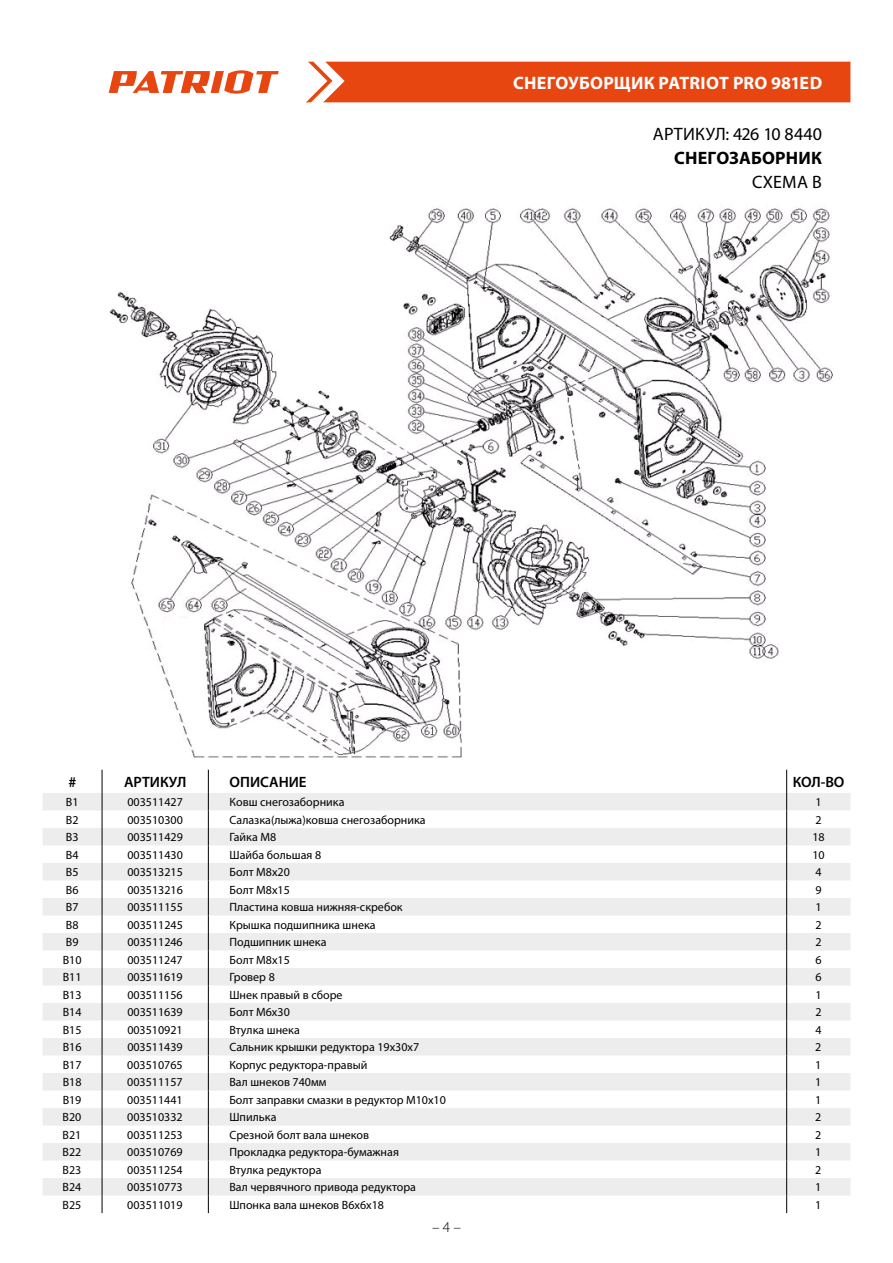
<style>
.page{position:relative;width:893px;height:1263px;background:#fff}
.page>*{position:absolute;margin:0;border:0;box-sizing:border-box;transform-origin:0 0}
.t1{font:700 18px "Myriad Pro";letter-spacing:.01em;color:#fff}
.t2{font:18px "Myriad Pro";letter-spacing:.01em;color:#000}
.t3{font:700 18px "Myriad Pro";letter-spacing:.01em;color:#000}
.t4{font:600 15px "Myriad Pro";color:#000}
.t5{font:300 15px "Myriad Pro";color:#000}
.t6{font:12px "Myriad Pro";color:#000}
</style>
<div class="page">
<div style="left:306px;top:62px;width:544px;height:40px;background:#e84610"></div>
<svg style="left:109px;top:70px;width:170px;height:24px"></svg>
<svg style="left:43px;top:793px;width:807px;height:402px;fill:#ededed"></svg>
<svg style="left:102px;top:770px;width:1px;height:443px"></svg>
<svg style="left:208px;top:770px;width:1px;height:443px"></svg>
<svg style="left:786px;top:770px;width:1px;height:443px"></svg>
<img style="left:109px;top:206px;width:724px;height:552px">
<h1 class="t1" style="left:513px;top:71px;width:310px">СНЕГОУБОРЩИК PATRIOT PRO 981ED</h1>
<h1 class="t2" style="left:653px;top:123px;width:171px">АРТИКУЛ: 426 10 8440</h1>
<h1 class="t3" style="left:674px;top:147px;width:55px">СНЕГОЗА</h1>
<h1 class="t3" style="left:751px;top:147px;width:60px">БОРНИК</h1>
<h1 class="t2" style="left:752px;top:171px;width:71px">СХЕМА B</h1>
<p class="t4" style="left:68px;top:772px;width:9px">#</p>
<p class="t4" style="left:124px;top:772px;width:64px">АРТИКУЛ</p>
<p class="t4" style="left:230px;top:772px;width:78px">ОПИСАНИЕ</p>
<p class="t4" style="left:793px;top:772px;width:53px">КОЛ-ВО</p>
<p class="t6" style="left:66px;top:795px;width:14px">B1</p>
<p class="t6" style="left:127px;top:795px;width:57px">003511427</p>
<p class="t6" style="left:230px;top:795px;width:116px">Ковш снегозаборника</p>
<p class="t6" style="left:815px;top:795px;width:8px">1</p>
<p class="t6" style="left:66px;top:812px;width:14px">B2</p>
<p class="t6" style="left:127px;top:812px;width:57px">003510300</p>
<p class="t6" style="left:230px;top:812px;width:198px">Салазка(лыжа)ковша снегозаборника</p>
<p class="t6" style="left:815px;top:812px;width:8px">2</p>
<p class="t6" style="left:66px;top:830px;width:14px">B3</p>
<p class="t6" style="left:127px;top:830px;width:57px">003511429</p>
<p class="t6" style="left:230px;top:830px;width:48px">Гайка М8</p>
<p class="t6" style="left:812px;top:830px;width:14px">18</p>
<p class="t6" style="left:66px;top:847px;width:14px">B4</p>
<p class="t6" style="left:127px;top:847px;width:57px">003511430</p>
<p class="t6" style="left:230px;top:847px;width:93px">Шайба большая 8</p>
<p class="t6" style="left:812px;top:847px;width:14px">10</p>
<p class="t6" style="left:66px;top:865px;width:14px">B5</p>
<p class="t6" style="left:127px;top:865px;width:57px">003513215</p>
<p class="t6" style="left:230px;top:865px;width:62px">Болт М8х20</p>
<p class="t6" style="left:815px;top:865px;width:8px">4</p>
<p class="t6" style="left:66px;top:882px;width:14px">B6</p>
<p class="t6" style="left:127px;top:882px;width:57px">003513216</p>
<p class="t6" style="left:230px;top:882px;width:62px">Болт М8х15</p>
<p class="t6" style="left:815px;top:882px;width:8px">9</p>
<p class="t6" style="left:66px;top:900px;width:14px">B7</p>
<p class="t6" style="left:127px;top:900px;width:57px">003511155</p>
<p class="t6" style="left:230px;top:900px;width:175px">Пластина ковша нижняя-скребок</p>
<p class="t6" style="left:815px;top:900px;width:8px">1</p>
<p class="t6" style="left:66px;top:917px;width:14px">B8</p>
<p class="t6" style="left:127px;top:917px;width:57px">003511245</p>
<p class="t6" style="left:230px;top:917px;width:148px">Крышка подшипника шнека</p>
<p class="t6" style="left:815px;top:917px;width:8px">2</p>
<p class="t6" style="left:66px;top:935px;width:14px">B9</p>
<p class="t6" style="left:127px;top:935px;width:57px">003511246</p>
<p class="t6" style="left:230px;top:935px;width:99px">Подшипник шнека</p>
<p class="t6" style="left:815px;top:935px;width:8px">2</p>
<p class="t6" style="left:63px;top:952px;width:20px">B10</p>
<p class="t6" style="left:127px;top:952px;width:57px">003511247</p>
<p class="t6" style="left:229px;top:952px;width:62px">Болт М8х15</p>
<p class="t6" style="left:815px;top:952px;width:8px">6</p>
<p class="t6" style="left:63px;top:970px;width:20px">B11</p>
<p class="t6" style="left:127px;top:970px;width:57px">003511619</p>
<p class="t6" style="left:229px;top:970px;width:47px">Гровер 8</p>
<p class="t6" style="left:815px;top:970px;width:8px">6</p>
<p class="t6" style="left:63px;top:987px;width:20px">B13</p>
<p class="t6" style="left:127px;top:987px;width:57px">003511156</p>
<p class="t6" style="left:229px;top:987px;width:115px">Шнек правый в сборе</p>
<p class="t6" style="left:815px;top:987px;width:8px">1</p>
<p class="t6" style="left:63px;top:1005px;width:20px">B14</p>
<p class="t6" style="left:127px;top:1005px;width:57px">003511639</p>
<p class="t6" style="left:229px;top:1005px;width:62px">Болт М6х30</p>
<p class="t6" style="left:815px;top:1005px;width:8px">2</p>
<p class="t6" style="left:63px;top:1022px;width:20px">B15</p>
<p class="t6" style="left:127px;top:1022px;width:57px">003510921</p>
<p class="t6" style="left:229px;top:1022px;width:72px">Втулка шнека</p>
<p class="t6" style="left:815px;top:1022px;width:8px">4</p>
<p class="t6" style="left:63px;top:1040px;width:20px">B16</p>
<p class="t6" style="left:127px;top:1040px;width:57px">003511439</p>
<p class="t6" style="left:229px;top:1040px;width:191px">Сальник крышки редуктора 19х30х7</p>
<p class="t6" style="left:815px;top:1040px;width:8px">2</p>
<p class="t6" style="left:63px;top:1057px;width:20px">B17</p>
<p class="t6" style="left:127px;top:1057px;width:57px">003510765</p>
<p class="t6" style="left:229px;top:1057px;width:139px">Корпус редуктора-правый</p>
<p class="t6" style="left:815px;top:1057px;width:8px">1</p>
<p class="t6" style="left:63px;top:1075px;width:20px">B18</p>
<p class="t6" style="left:127px;top:1075px;width:57px">003511157</p>
<p class="t6" style="left:229px;top:1075px;width:99px">Вал шнеков 740мм</p>
<p class="t6" style="left:815px;top:1075px;width:8px">1</p>
<p class="t6" style="left:63px;top:1092px;width:20px">B19</p>
<p class="t6" style="left:127px;top:1092px;width:57px">003511441</p>
<p class="t6" style="left:229px;top:1092px;width:218px">Болт заправки смазки в редуктор М10х10</p>
<p class="t6" style="left:815px;top:1092px;width:8px">1</p>
<p class="t6" style="left:63px;top:1110px;width:20px">B20</p>
<p class="t6" style="left:127px;top:1110px;width:57px">003510332</p>
<p class="t6" style="left:229px;top:1110px;width:49px">Шпилька</p>
<p class="t6" style="left:815px;top:1110px;width:8px">2</p>
<p class="t6" style="left:63px;top:1127px;width:20px">B21</p>
<p class="t6" style="left:127px;top:1127px;width:57px">003511253</p>
<p class="t6" style="left:229px;top:1127px;width:141px">Срезной болт вала шнеков</p>
<p class="t6" style="left:815px;top:1127px;width:8px">2</p>
<p class="t6" style="left:63px;top:1145px;width:20px">B22</p>
<p class="t6" style="left:127px;top:1145px;width:57px">003510769</p>
<p class="t6" style="left:229px;top:1145px;width:171px">Прокладка редуктора-бумажная</p>
<p class="t6" style="left:815px;top:1145px;width:8px">1</p>
<p class="t6" style="left:63px;top:1162px;width:20px">B23</p>
<p class="t6" style="left:127px;top:1162px;width:57px">003511254</p>
<p class="t6" style="left:229px;top:1162px;width:94px">Втулка редуктора</p>
<p class="t6" style="left:815px;top:1162px;width:8px">2</p>
<p class="t6" style="left:63px;top:1180px;width:20px">B24</p>
<p class="t6" style="left:127px;top:1180px;width:57px">003510773</p>
<p class="t6" style="left:229px;top:1180px;width:188px">Вал червячного привода редуктора</p>
<p class="t6" style="left:815px;top:1180px;width:8px">1</p>
<p class="t6" style="left:63px;top:1197px;width:20px">B25</p>
<p class="t6" style="left:127px;top:1197px;width:57px">003511019</p>
<p class="t6" style="left:229px;top:1197px;width:156px">Шпонка вала шнеков В6х6х18</p>
<p class="t6" style="left:815px;top:1197px;width:8px">1</p>
<p class="t5" style="left:432px;top:1218px;width:30px">– 4 –</p>
</div>
